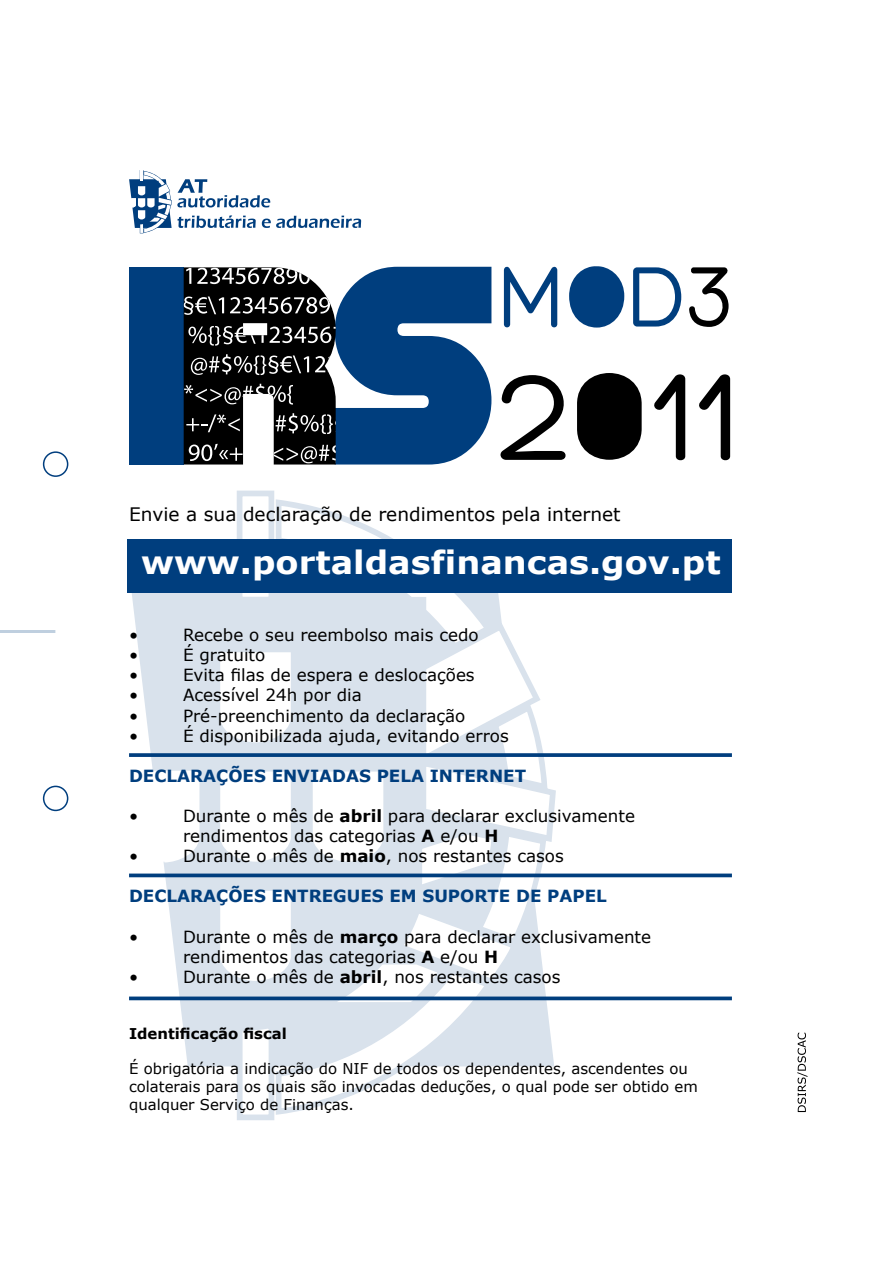
<style>
.page{position:relative;width:893px;height:1263px;background:#fff}
.page>*{position:absolute;margin:0;border:0;box-sizing:border-box;transform-origin:0 0}
.t1{font:700 32.1px "Verdana";color:#fff;scale:1.05 1}
.t2{font:18.6px "Verdana";color:#000}
.t3{font:16.8px/20.1px "Verdana";color:#000}
.t4{font:700 16.8px "Verdana";color:#003e7e}
.t5{font:14.85px/17.9px "Verdana";color:#000}
.t6{font:700 14.85px "Verdana";color:#000}
.s1{font-weight:700}
</style>
<div class="page">
<svg style="left:129px;top:490px;width:428px;height:630px"></svg>
<div style="left:241px;top:495px;width:29px;height:103px;background:#fff;border:2px solid #d9e2ec"></div>
<svg style="left:217px;top:503px;width:336px;height:614px"></svg>
<svg style="left:154px;top:771px;width:45px;height:91px"></svg>
<div style="left:128px;top:540px;width:604px;height:53px;background:#003e7e"></div>
<svg style="left:129px;top:170px;width:232px;height:63px"></svg>
<svg style="left:129px;top:753px;width:603px;height:4px"></svg>
<svg style="left:129px;top:873px;width:603px;height:4px;fill:#003e7e"></svg>
<svg style="left:129px;top:996px;width:603px;height:4px;fill:#003e7e"></svg>
<svg style="left:504px;top:266px;width:53px;height:62px"></svg>
<svg style="left:569px;top:266px;width:55px;height:62px"></svg>
<svg style="left:633px;top:267px;width:48px;height:60px"></svg>
<svg style="left:689px;top:267px;width:40px;height:60px"></svg>
<svg style="left:500px;top:375px;width:66px;height:85px"></svg>
<div style="left:577px;top:373px;width:65px;height:87px;background:#000;border-radius:32px"></div>
<svg style="left:654px;top:374px;width:31px;height:87px"></svg>
<svg style="left:699px;top:374px;width:31px;height:87px"></svg>
<div style="left:129px;top:267px;width:55px;height:197px;background:#003e7e"></div>
<svg style="left:184px;top:267px;width:307px;height:197px"></svg>
<svg style="left:797px;top:1033px;width:10px;height:79px"></svg>
<hr style="left:0;top:630px;width:55px;height:3px;background:#bfcfdf">
<div style="left:43px;top:451px;width:25px;height:26px;border:2px solid #003e7e;border-radius:50%"></div>
<div style="left:43px;top:786px;width:25px;height:25px;border:2px solid #003e7e;border-radius:50%"></div>
<p class="t2" style="left:129px;top:502px;width:493px">Envie a sua declaração de rendimentos pela internet</p>
<h1 class="t1" style="left:141px;top:542px;width:554px">www.portaldasfinancas.gov.pt</h1>
<p class="t3" style="left:129px;top:624px;width:11px">•</p>
<p class="t3" style="left:183px;top:624px;width:297px">Recebe o seu reembolso mais cedo</p>
<p class="t3" style="left:129px;top:644px;width:11px">•</p>
<p class="t3" style="left:183px;top:644px;width:84px">É gratuito</p>
<p class="t3" style="left:129px;top:665px;width:11px">•</p>
<p class="t3" style="left:183px;top:665px;width:293px">Evita filas de espera e deslocações</p>
<p class="t3" style="left:129px;top:685px;width:11px">•</p>
<p class="t3" style="left:183px;top:685px;width:180px">Acessível 24h por dia</p>
<p class="t3" style="left:129px;top:705px;width:11px">•</p>
<p class="t3" style="left:183px;top:705px;width:284px">Pré-preenchimento da declaração</p>
<p class="t3" style="left:129px;top:725px;width:11px">•</p>
<p class="t3" style="left:183px;top:725px;width:327px">É disponibilizada ajuda, evitando erros</p>
<p class="t4" style="left:129px;top:765px;width:398px">DECLARAÇÕES ENVIADAS PELA INTERNET</p>
<p class="t3" style="left:129px;top:805px;width:11px">•</p>
<p class="t3" style="left:183px;top:805px;width:453px">Durante o mês de <span class="s1">abril</span> para declarar exclusivamente rendimentos das categorias <span class="s1">A</span> e/ou <span class="s1">H</span></p>
<p class="t3" style="left:129px;top:845px;width:11px">•</p>
<p class="t3" style="left:183px;top:845px;width:382px">Durante o mês de <span class="s1">maio</span>, nos restantes casos</p>
<p class="t4" style="left:129px;top:885px;width:479px">DECLARAÇÕES ENTREGUES EM SUPORTE DE PAPEL</p>
<p class="t3" style="left:129px;top:926px;width:11px">•</p>
<p class="t3" style="left:183px;top:926px;width:470px">Durante o mês de <span class="s1">março</span> para declarar exclusivamente rendimentos das categorias <span class="s1">A</span> e/ou <span class="s1">H</span></p>
<p class="t3" style="left:129px;top:966px;width:11px">•</p>
<p class="t3" style="left:183px;top:966px;width:379px">Durante o mês de <span class="s1">abril</span>, nos restantes casos</p>
<p class="t6" style="left:129px;top:1024px;width:159px">Identificação fiscal</p>
<p class="t5" style="left:129px;top:1059px;width:570px">É obrigatória a indicação do NIF de todos os dependentes, ascendentes ou colaterais para os quais são invocadas deduções, o qual pode ser obtido em qualquer Serviço de Finanças.</p>
</div>
